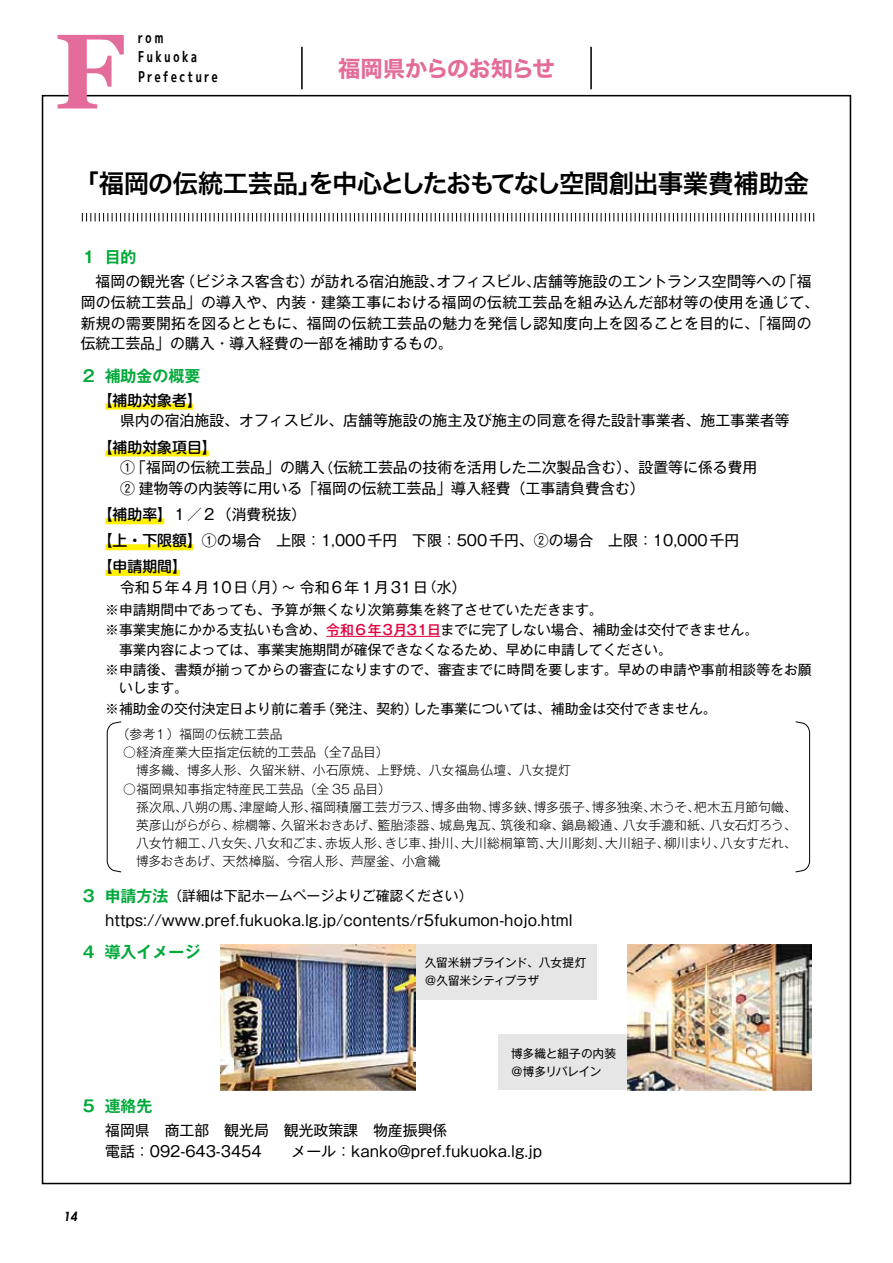
<style>
.page{position:relative;width:893px;height:1263px;background:#fff}
.page>*{position:absolute;margin:0;border:0;box-sizing:border-box;transform-origin:0 0}
.t1{font:700 106.35px "Georgia";color:#e46c9a}
.t2{font:25.5px "Hira Kaku Std W6";letter-spacing:-.035em;color:#000}
.t3{font:22.35px "Hira Kaku Std W7";letter-spacing:-.03em;color:#e46c9a}
.t4{font:700 15.9px "Gothic MB101 Pr 5 De";color:#00a93a}
.t5{font:14.85px/20.7px "Gothic MB101 Pr 5";color:#000}
.t6{font:500 14.85px "UD Shin M Go Pro";color:#000}
.t7{font:14.85px/19.2px "Senobi Gothic Bold";color:#000}
.t8{font:13.8px/20.2px "Gothic MB101 Pr 5";color:#000}
.t9{font:300 12.75px/18.1px "Gothic MB101 Pr 5";letter-spacing:.005em;color:#000}
.t10{font:italic 700 12.75px "Century Gothic";color:#000}
.t11{font:11.7px/18px "Gothic MB101 Pr 5";letter-spacing:-.015em;color:#000}
.s1{font-size:13.8px}
.s2{font-family:"UD Shin M Go Pro";font-weight:500}
.s3{font-weight:500;color:#e3003d}
.s4{font-family:"Gothic MB101 Pr 5 De";font-weight:700;font-size:15.9px;color:#00a93a}
</style>
<div class="page">
<div style="left:105px;top:404px;width:88px;height:6px;background:#fff100"></div>
<div style="left:105px;top:450px;width:104px;height:6px;background:#fff100"></div>
<div style="left:105px;top:518px;width:59px;height:6px;background:#fff100"></div>
<div style="left:105px;top:570px;width:75px;height:6px;background:#fff100"></div>
<div style="left:105px;top:544px;width:89px;height:6px;background:#fff100"></div>
<hr style="left:301px;top:47px;width:2px;height:42px;background:#000">
<hr style="left:590px;top:47px;width:2px;height:42px;background:#000">
<svg style="left:82px;top:213px;width:732px;height:8px"></svg>
<hr style="left:326px;top:636px;width:42px;height:1px;background:#e3003d">
<svg style="left:368px;top:636px;width:39px;height:1px"></svg>
<hr style="left:407px;top:636px;width:33px;height:1px;background:#e3003d">
<div style="left:394px;top:944px;width:202px;height:55px;background:#e6e6e6"></div>
<img style="left:221px;top:944px;width:194px;height:146px">
<div style="left:498px;top:1035px;width:149px;height:55px;background:#e6e6e6"></div>
<img style="left:627px;top:944px;width:185px;height:146px">
<svg style="left:106px;top:721px;width:16px;height:152px"></svg>
<svg style="left:795px;top:721px;width:15px;height:152px"></svg>
<h1 class="t1" style="left:54px;top:3px;width:73px">F</h1>
<p class="t7" style="left:137px;top:28px;width:84px">rom<br>Fukuoka<br>Prefecture</p>
<h3 class="t3" style="left:338px;top:51px;width:218px">福岡県からのお知らせ</h3>
<h2 class="t2" style="left:74px;top:163px;width:737px">「福岡の伝統工芸品」を中心としたおもてなし空間創出事業費補助金</h2>
<p class="t4" style="left:81px;top:244px;width:57px">１目的</p>
<p class="t5" style="left:81px;top:270px;width:740px;text-indent:15px">福岡の観光客（ビジネス客含む）が訪れる宿泊施設、オフィスビル、店舗等施設のエントランス空間等への「福岡の伝統工芸品」の導入や、内装・建築工事における福岡の伝統工芸品を組み込んだ部材等の使用を通じて、新規の需要開拓を図るとともに、福岡の伝統工芸品の魅力を発信し認知度向上を図ることを目的に、「福岡の伝統工芸品」の購入・導入経費の一部を補助するもの。</p>
<p class="t4" style="left:81px;top:362px;width:121px">２補助金の概要</p>
<p class="t6" style="left:98px;top:388px;width:106px">【補助対象者】</p>
<p class="t5" style="left:120px;top:409px;width:671px">県内の宿泊施設、オフィスビル、店舗等施設の施主及び施主の同意を得た設計事業者、施工事業者等</p>
<p class="t6" style="left:98px;top:435px;width:121px">【補助対象項目】</p>
<p class="t5" style="left:120px;top:456px;width:639px">①「福岡の伝統工芸品」の購入<span class="s1">（</span>伝統工芸品の技術を活用した二次製品含む）、設置等に係る費用<br>② 建物等の内装等に用いる「福岡の伝統工芸品」導入経費（工事請負費含む）</p>
<p class="t5" style="left:98px;top:500px;width:643px;line-height:26.1px"><span class="s2">【補助率】</span>１／２（消費税抜）<br><span class="s2">【上・下限額】</span>①の場合　上限：1,000千円　下限：500千円、②の場合　上限：10,000千円</p>
<p class="t6" style="left:98px;top:554px;width:91px">【申請期間】</p>
<p class="t5" style="left:120px;top:576px;width:348px">令和５年４月10日<span class="s1">（</span>月）～令和６年１月31日<span class="s1">（</span>水）</p>
<p class="t8" style="left:105px;top:598px;width:499px">※申請期間中であっても、予算が無くなり次第募集を終了させていただきます。</p>
<p class="t8" style="left:105px;top:618px;width:654px">※事業実施にかかる支払いも含め、<span class="s3">令和６年３月31日</span>までに完了しない場合、補助金は交付できません。</p>
<p class="t8" style="left:119px;top:639px;width:554px">事業内容によっては、事業実施期間が確保できなくなるため、早めに申請してください。</p>
<p class="t8" style="left:105px;top:659px;width:708px">※申請後、書類が揃ってからの審査になりますので、審査までに時間を要します。早めの申請や事前相談等をお願</p>
<p class="t8" style="left:105px;top:677px;width:613px;text-indent:14px">いします。<br>※補助金の交付決定日より前に着手（発注、契約）した事業については、補助金は交付できません。</p>
<p class="t9" style="left:117px;top:724px;width:167px">（参考１）福岡の伝統工芸品</p>
<p class="t9" style="left:136px;top:742px;width:436px;text-indent:-13px">○経済産業大臣指定伝統的工芸品（全７品目）<br>博多織、博多人形、久留米絣、小石原焼、上野焼、八女福島仏壇、八女提灯</p>
<p class="t9" style="left:136px;top:778px;width:662px;text-indent:-13px">○福岡県知事指定特産民工芸品（全 35 品目）<br>孫次凧、八朔の馬、津屋崎人形、福岡積層工芸ガラス、博多曲物、博多鋏、博多張子、博多独楽、木うそ、杷木五月節句幟、英彦山がらがら、棕櫚箒、久留米おきあげ、籃胎漆器、城島鬼瓦、筑後和傘、鍋島緞通、八女手漉和紙、八女石灯ろう、八女竹細工、八女矢、八女和ごま、赤坂人形、きじ車、掛川、大川総桐箪笥、大川彫刻、大川組子、柳川まり、八女すだれ、博多おきあげ、天然樟脳、今宿人形、芦屋釜、小倉織</p>
<p class="t8" style="left:81px;top:884px;width:393px"><span class="s4">３申請方法</span>（詳細は下記ホームページよりご確認ください）</p>
<p class="t5" style="left:105px;top:908px;width:469px">https://www.pref.fukuoka.lg.jp/contents/r5fukumon-hojo.html</p>
<p class="t4" style="left:81px;top:939px;width:121px">４導入イメージ</p>
<p class="t11" style="left:425px;top:952px;width:163px">久留米絣ブラインド、八女提灯＠久留米シティプラザ</p>
<p class="t11" style="left:511px;top:1043px;width:107px">博多織と組子の内装＠博多リバレイン</p>
<p class="t4" style="left:81px;top:1093px;width:73px">５連絡先</p>
<p class="t5" style="left:105px;top:1119px;width:439px">福岡県　商工部　観光局　観光政策課　物産振興係<br>電話：092-643-3454　　メール：kanko@pref.fukuoka.lg.jp</p>
<p class="t10" style="left:64px;top:1206px;width:16px">14</p>
</div>
